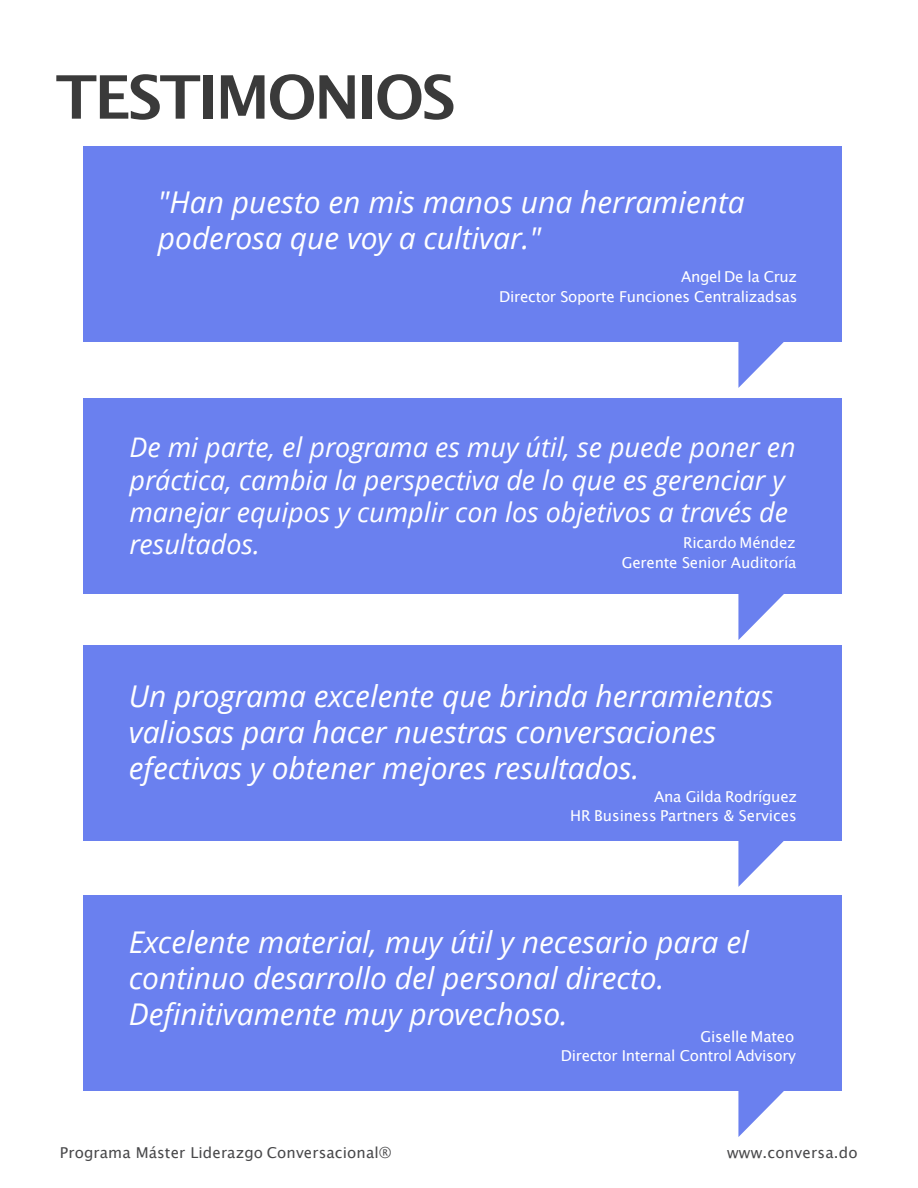
<style>
.page{position:relative;width:918px;height:1188px;background:#fff}
.page>*{position:absolute;margin:0;border:0;box-sizing:border-box;transform-origin:0 0}
.t1{font:700 60px "Lucida Grande";letter-spacing:-.045em;color:#3a3a3a}
.t2{font:italic 30px/36px "Open Sans";color:#fff}
.t3{font:italic 27px/32.4px "Open Sans";color:#fff}
.t4{font:15px/19.5px "Lucida Grande";letter-spacing:-.02em;color:#fff;text-align:right}
.t5{font:15px "Lucida Grande";letter-spacing:.01em;color:#48484a}
</style>
<div class="page">
<div style="left:83px;top:146px;width:759px;height:196px;background:#6a80ef"></div>
<div style="left:83px;top:645px;width:759px;height:196px;background:#6a80ef"></div>
<div style="left:83px;top:398px;width:759px;height:196px;background:#6a80ef"></div>
<div style="left:83px;top:895px;width:759px;height:196px;background:#6a80ef"></div>
<svg style="left:738px;top:342px;width:46px;height:46px"></svg>
<svg style="left:738px;top:594px;width:46px;height:46px"></svg>
<svg style="left:738px;top:841px;width:46px;height:46px"></svg>
<svg style="left:738px;top:1091px;width:46px;height:46px"></svg>
<h1 class="t1" style="left:56px;top:72px;width:402px">TESTIMONIOS</h1>
<p class="t2" style="left:158px;top:187px;width:588px">"Han puesto en mis manos una herramienta poderosa que voy a cultivar."</p>
<p class="t4" style="left:499px;top:268px;width:300px">Angel De la Cruz<br>Director Soporte Funciones Centralizadsas</p>
<p class="t3" style="left:129px;top:434px;width:668px">De mi parte, el programa es muy útil, se puede poner en práctica, cambia la perspectiva de lo que es gerenciar y manejar equipos y cumplir con los objetivos a través de resultados.</p>
<p class="t4" style="left:622px;top:534px;width:176px">Ricardo Méndez<br>Gerente Senior Auditoría</p>
<p class="t2" style="left:129px;top:681px;width:646px">Un programa excelente que brinda herramientas valiosas para hacer nuestras conversaciones efectivas y obtener mejores resultados.</p>
<p class="t4" style="left:570px;top:788px;width:228px">Ana Gilda Rodríguez<br>HR Business Partners &amp; Services</p>
<p class="t2" style="left:129px;top:927px;width:622px">Excelente material, muy útil y necesario para el continuo desarrollo del personal directo.<br>Definitivamente muy provechoso.</p>
<p class="t4" style="left:561px;top:1028px;width:237px">Giselle Mateo<br>Director Internal Control Advisory</p>
<p class="t5" style="left:60px;top:1146px;width:333px">Programa Máster Liderazgo Conversacional®</p>
<p class="t5" style="left:727px;top:1146px;width:132px">www.conversa.do</p>
</div>
